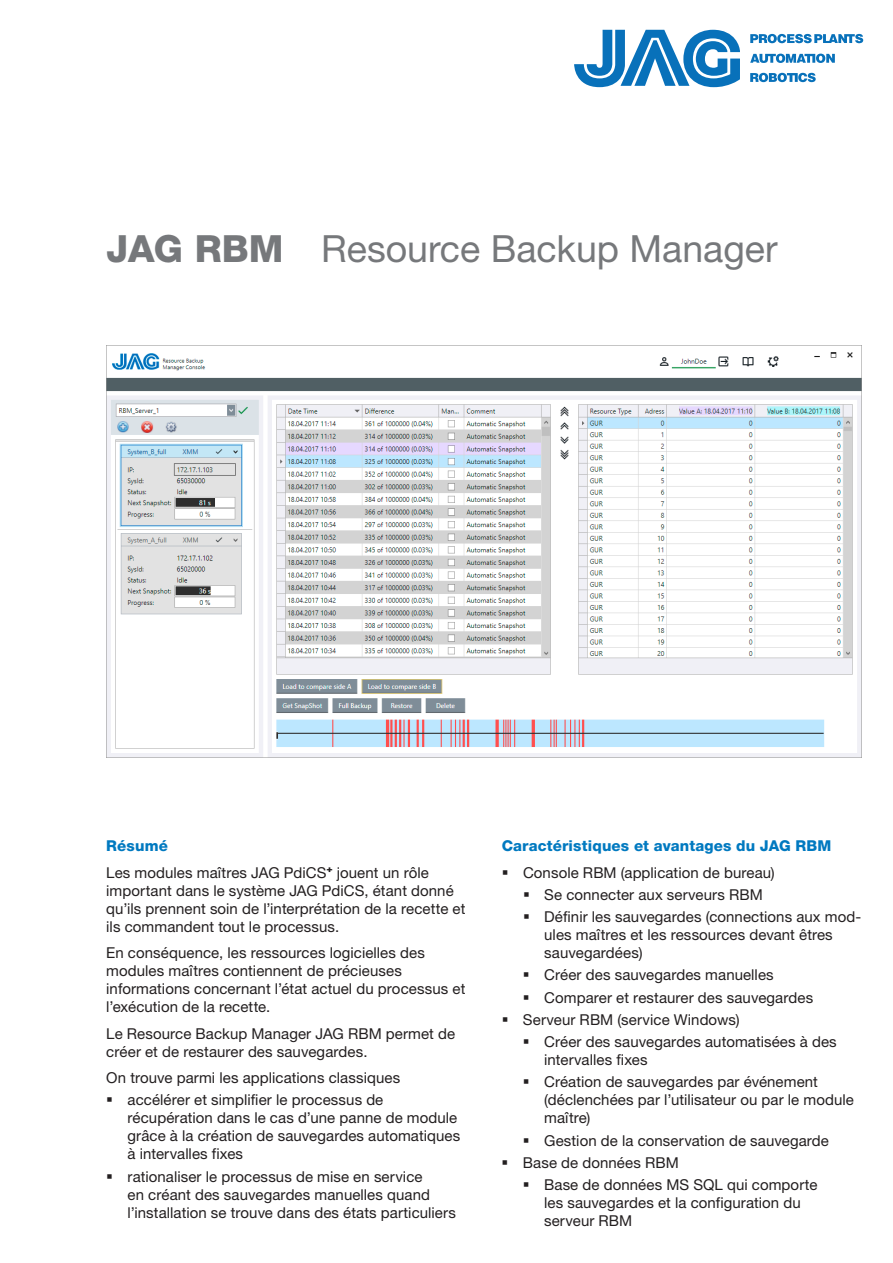
<style>
.page{position:relative;width:893px;height:1263px;background:#fff}
.page>*{position:absolute;margin:0;border:0;box-sizing:border-box;transform-origin:0 0}
.t1{font:37.5px "Helvetica Neue LTW1 G";color:#76787b}
.t2{font:15px/18px "Helvetica Neue LTW1 G";letter-spacing:.005em;color:#231f20}
.t3{font:800 15px "Helvetica Neue LTW1 G";letter-spacing:.01em;color:#0079c0}
.s1{font-weight:800}
.s2{font-weight:800;color:#0079c0}
</style>
<div class="page">
<svg style="left:574px;top:30px;width:166px;height:57px"></svg>
<svg style="left:750px;top:34px;width:113px;height:9px"></svg>
<svg style="left:750px;top:54px;width:85px;height:9px"></svg>
<svg style="left:750px;top:73px;width:66px;height:9px"></svg>
<img style="left:106px;top:345px;width:756px;height:412px">
<h1 class="t1" style="left:106px;top:226px;width:673px"><span class="s1">JAG RBM</span> Resource Backup Manager</h1>
<p class="t2" style="left:106px;top:832px;width:324px;line-height:26.5px"><span class="s2">Résumé<br></span>Les modules maîtres JAG PdiCS<span class="s1">⁺</span> jouent un rôle</p>
<p class="t2" style="left:106px;top:881px;width:361px">important dans le système JAG PdiCS, étant donné qu’ils prennent soin de l’interprétation de la recette et ils commandent tout le processus.</p>
<p class="t2" style="left:106px;top:944px;width:361px">En conséquence, les ressources logicielles des modules maîtres contiennent de précieuses informations concernant l’état actuel du processus et l’exécution de la recette.</p>
<p class="t2" style="left:106px;top:1024px;width:350px">Le Resource Backup Manager JAG RBM permet de créer et de restaurer des sauvegardes.</p>
<p class="t2" style="left:106px;top:1066px;width:295px;line-height:22.2px;text-align:center">On trouve parmi les applications classiques accélérer et simplifier le processus de</p>
<p class="t2" style="left:128px;top:1109px;width:334px">récupération dans le cas d’une panne de module grâce à la création de sauvegardes automatiques à intervalles fixes</p>
<p class="t2" style="left:128px;top:1167px;width:330px">rationaliser le processus de mise en service<br>en créant des sauvegardes manuelles quand l’installation se trouve dans des états particuliers</p>
<p class="t3" style="left:502px;top:837px;width:331px">Caractéristiques et avantages du JAG RBM</p>
<p class="t2" style="left:544px;top:861px;width:319px;line-height:22.2px;text-indent:-21px">Console RBM (application de bureau)<br>Se connecter aux serveurs RBM<br>Définir les sauvegardes (connections aux mod-</p>
<p class="t2" style="left:544px;top:925px;width:290px">ules maîtres et les ressources devant êtres sauvegardées)</p>
<p class="t2" style="left:544px;top:966px;width:231px">Créer des sauvegardes manuelles</p>
<p class="t2" style="left:544px;top:988px;width:271px">Comparer et restaurer des sauvegardes</p>
<p class="t2" style="left:523px;top:1010px;width:218px">Serveur RBM (service Windows)</p>
<p class="t2" style="left:544px;top:1032px;width:294px">Créer des sauvegardes automatisées à des</p>
<p class="t2" style="left:544px;top:1048px;width:275px;line-height:22.2px">intervalles fixes<br>Création de sauvegardes par événement</p>
<p class="t2" style="left:544px;top:1091px;width:311px">(déclenchées par l’utilisateur ou par le module maître)</p>
<p class="t2" style="left:523px;top:1129px;width:308px;line-height:22.2px;text-indent:21px">Gestion de la conservation de sauvegarde<br>Base de données RBM</p>
<p class="t2" style="left:544px;top:1175px;width:275px">Base de données MS SQL qui comporte les sauvegardes et la configuration du serveur RBM</p>
</div>
